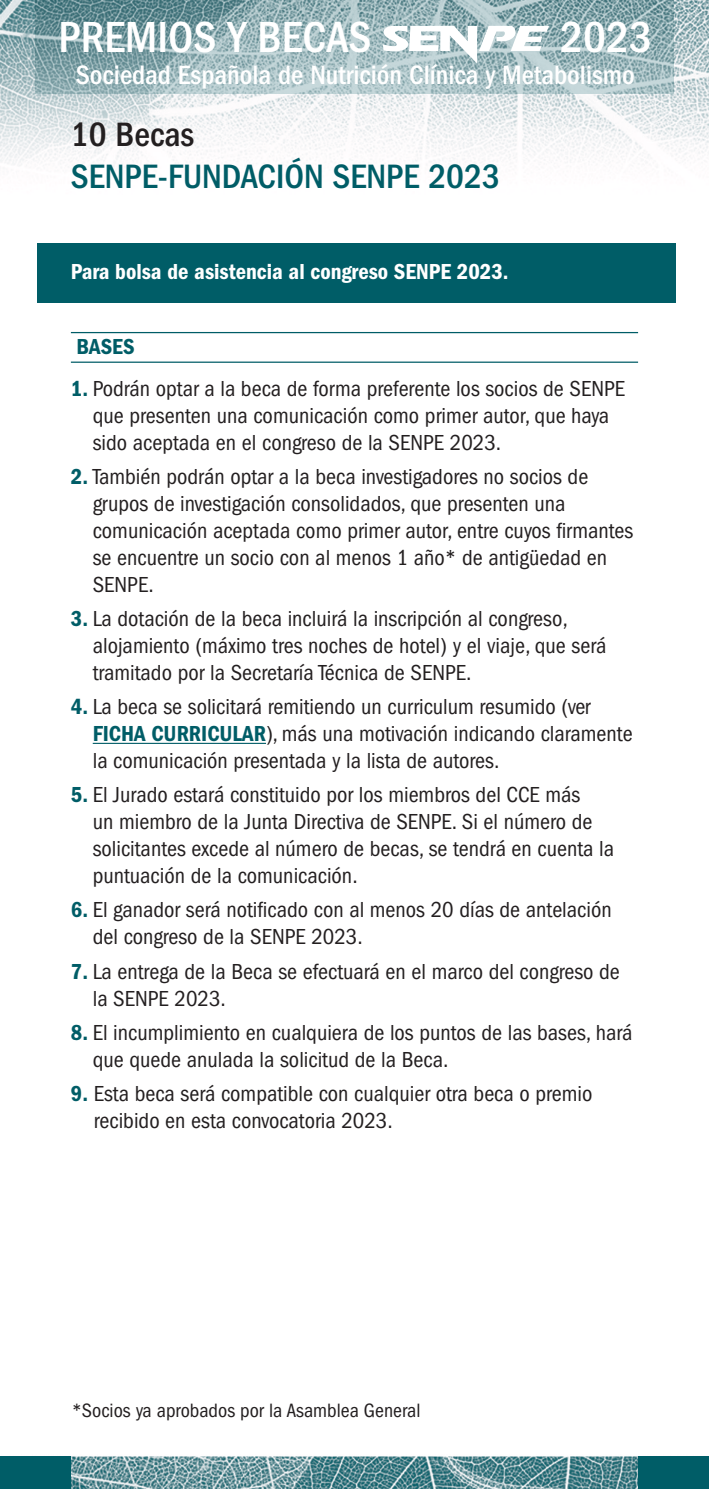
<style>
.page{position:relative;width:709px;height:1489px;background:#fff}
.page>*{position:absolute;margin:0;border:0;box-sizing:border-box;transform-origin:0 0}
.t1{font:500 condensed 45px "ITC Franklin Gothic Std";color:#fff}
.t2{font:500 condensed 35px/42px "ITC Franklin Gothic Std";color:#005d67}
.t3{font:500 condensed 27.5px "ITC Franklin Gothic Std";color:#fff}
.t4{font:condensed 22.5px/27px "ITC Franklin Gothic Std";color:#231f20}
.t5{font:22.5px "ITC Franklin Gothic Std Dm Cd";color:#fff}
.t6{font:22.5px "ITC Franklin Gothic Std Dm Cd";color:#005d67}
.t7{font:condensed 20px "ITC Franklin Gothic Std";color:#231f20}
.s1{color:#231f20}
.s2{font-family:"ITC Franklin Gothic Std Dm Cd";font-stretch:normal;color:#005d67}
</style>
<div class="page">
<img style="left:0;top:0;width:709px;height:1488px">
<svg style="left:35px;top:0;width:638px;height:94px;background:#93b1b5"></svg>
<svg style="left:383px;top:26px;width:166px;height:37px"></svg>
<div style="left:0;top:1455px;width:71px;height:33px;background:#005d67"></div>
<div style="left:638px;top:1455px;width:71px;height:33px;background:#005d67"></div>
<div style="left:37px;top:243px;width:638px;height:59px;background:#005d67"></div>
<hr style="left:71px;top:332px;width:567px;height:1px;background:#005d67">
<hr style="left:71px;top:361px;width:567px;height:2px;background:#005d67">
<hr style="left:93px;top:742px;width:173px;height:2px;background:#005d67">
<h1 class="t1" style="left:58px;top:12px;width:315px">PREMIOS Y BECAS</h1>
<h1 class="t1" style="left:560px;top:12px;width:93px">2023</h1>
<p class="t3" style="left:76px;top:60px;width:560px">Sociedad Española de Nutrición Clínica y Metabolismo</p>
<p class="t2" style="left:71px;top:114px;width:430px"><span class="s1">10 Becas<br></span>SENPE-FUNDACIÓN SENPE 2023</p>
<p class="t5" style="left:71px;top:259px;width:439px">Para bolsa de asistencia al congreso SENPE 2023.</p>
<p class="t6" style="left:77px;top:334px;width:59px">BASES</p>
<p class="t4" style="left:93px;top:375px;width:534px;text-indent:-22px"><span class="s2">1.</span> Podrán optar a la beca de forma preferente los socios de SENPE que presenten una comunicación como primer autor, que haya sido aceptada en el congreso de la SENPE 2023.</p>
<p class="t4" style="left:93px;top:463px;width:542px;text-indent:-22px"><span class="s2">2.</span> También podrán optar a la beca investigadores no socios de grupos de investigación consolidados, que presenten una comunicación aceptada como primer autor, entre cuyos firmantes se encuentre un socio con al menos 1 año* de antigüedad en SENPE.</p>
<p class="t4" style="left:93px;top:605px;width:515px;text-indent:-22px"><span class="s2">3.</span> La dotación de la beca incluirá la inscripción al congreso, alojamiento (máximo tres noches de hotel) y el viaje, que será tramitado por la Secretaría Técnica de SENPE.</p>
<p class="t4" style="left:93px;top:693px;width:541px;text-indent:-22px"><span class="s2">4.</span> La beca se solicitará remitiendo un curriculum resumido (ver<br><span class="s2">FICHA CURRICULAR</span>), más una motivación indicando claramente la comunicación presentada y la lista de autores.</p>
<p class="t4" style="left:93px;top:781px;width:523px;text-indent:-22px"><span class="s2">5.</span> El Jurado estará constituido por los miembros del CCE más<br>un miembro de la Junta Directiva de SENPE. Si el número de solicitantes excede al número de becas, se tendrá en cuenta la puntuación de la comunicación.</p>
<p class="t4" style="left:93px;top:896px;width:520px;text-indent:-22px"><span class="s2">6.</span> El ganador será notificado con al menos 20 días de antelación del congreso de la SENPE 2023.</p>
<p class="t4" style="left:93px;top:957px;width:528px;text-indent:-22px"><span class="s2">7.</span> La entrega de la Beca se efectuará en el marco del congreso de la SENPE 2023.</p>
<p class="t4" style="left:93px;top:1018px;width:541px;text-indent:-22px"><span class="s2">8.</span> El incumplimiento en cualquiera de los puntos de las bases, hará que quede anulada la solicitud de la Beca.</p>
<p class="t4" style="left:94px;top:1079px;width:500px;text-indent:-23px"><span class="s2">9.</span> Esta beca será compatible con cualquier otra beca o premio recibido en esta convocatoria 2023.</p>
<p class="t7" style="left:72px;top:1399px;width:350px">*Socios ya aprobados por la Asamblea General</p>
</div>
